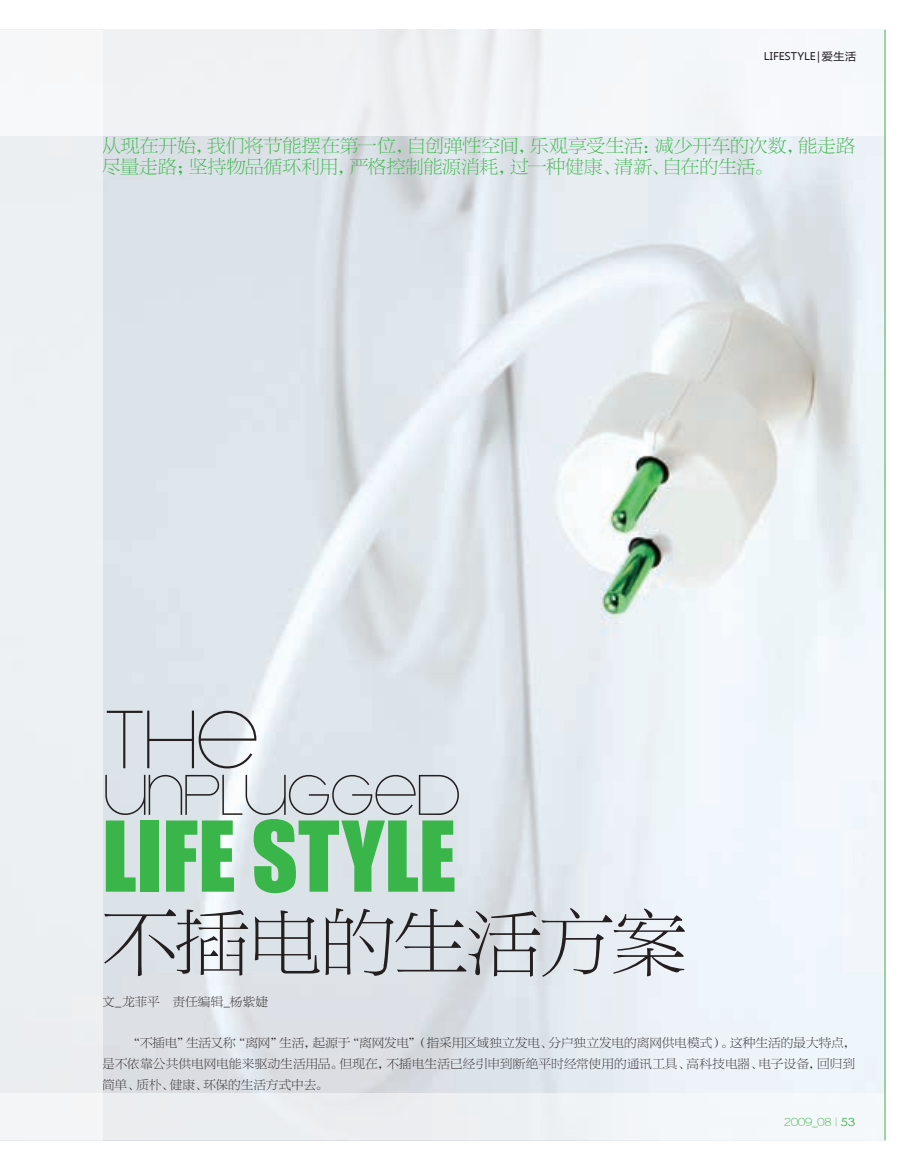
<style>
.page{position:relative;width:915px;height:1170px;background:#fff}
.page>*{position:absolute;margin:0;border:0;box-sizing:border-box;transform-origin:0 0}
.t1{font:108px "Kravitz";color:#231f20}
.t2{font:90px "Impact";color:#3ab54a}
.t3{font:75px "Kravitz";color:#231f20}
.t4{font:72px "FZNBSJW GB1 0";letter-spacing:-.04em;color:#231f20;scale:1.05 1}
.t5{font:18px/21px "FZNBSJW GB1 0";letter-spacing:-.005em;color:#3ab54a;scale:1.05 1}
.t6{font:12px/21px "FZNBSJW GB1 0";letter-spacing:.005em;color:#231f20;text-align:justify;scale:1.05 1}
.t7{font:11.25px "FZNBSJW GB1 0";color:#3ab54a;scale:1.2 1}
.t8{font:10.5px "Microsoft Ya Hei";letter-spacing:-.005em;color:#231f20;scale:1.05 1}
.s1{font-family:"ST Xihei"}
</style>
<div class="page">
<img style="left:102px;top:136px;width:782px;height:957px">
<div style="left:0;top:30px;width:884px;height:106px;background:#f1f3f5"></div>
<div style="left:0;top:30px;width:102px;height:1110px;background:#edf0f3"></div>
<div style="left:0;top:1093px;width:884px;height:47px;background:#eef1f4"></div>
<hr style="left:884px;top:30px;width:1px;height:1110px;background:#3ab54a">
<p class="t8" style="left:763px;top:49px;width:89px">LIFESTYLE| 爱生活</p>
<h3 class="t5" style="left:102px;top:135px;width:718px">从现在开始，我们将节能摆在第一位，自创弹性空间，乐观享受生活：减少开车的次数，能走路尽量走路；坚持物品循环利用，严格控制能源消耗，过一种健康、清新、自在的生活。</h3>
<h1 class="t1" style="left:102px;top:681px;width:156px">THE</h1>
<h3 class="t3" style="left:102px;top:754px;width:358px">UNPLUGGED</h3>
<h2 class="t2" style="left:102px;top:786px;width:355px">LIFE STYLE</h2>
<h3 class="t4" style="left:102px;top:905px;width:558px">不插电的生活方案</h3>
<p class="t6" style="left:102px;top:991px;width:159px">文_龙菲平　责任编辑_杨紫婕</p>
<p class="t6" style="left:102px;top:1032px;width:718px">　　“不插电”生活又称“离网”生活，起源于“离网发电”（指采用区域独立发电、分户独立发电的离网供电模式）。这种生活的最大特点，是不依靠公共供电网电能来驱动生活用品。但现在，不插电生活已经引申到断绝平时经常使用的通讯工具、高科技电器、电子设备，回归到简单、质朴、健康、环保的生活方式中去。</p>
<p class="t7" style="left:783px;top:1116px;width:61px">2009_08 | <span class="s1">53</span></p>
</div>
